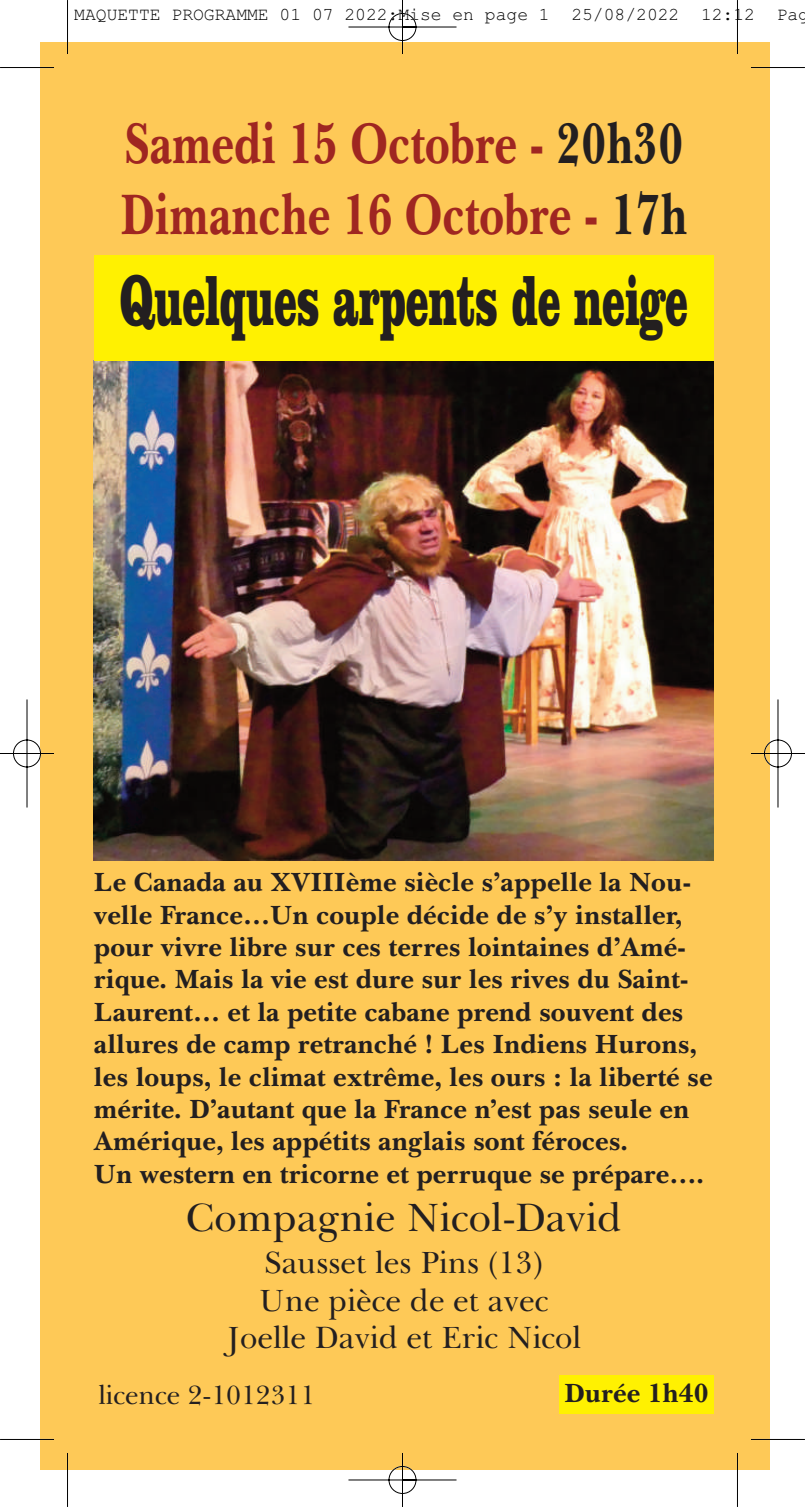
<style>
.page{position:relative;width:805px;height:1507px;background:#fff}
.page>*{position:absolute;margin:0;border:0;box-sizing:border-box;transform-origin:0 0}
.t1{font:900 72.9px "Clarendon BT";color:#231f20;scale:.56 1}
.t2{font:700 58.5px/70.2px "Baskerville BT";color:#9f2621;scale:.77 1}
.t3{font:40.5px "Baskerville BT";color:#231f20}
.t4{font:31.5px/37.8px "Baskerville BT";color:#231f20;text-align:center}
.t5{font:700 27px/32.4px "Baskerville BT";color:#231f20}
.t6{font:27px "Baskerville BT";color:#231f20}
.t7{font:18px "Courier New";color:#000}
.s1{color:#231f20}
</style>
<div class="page">
<img style="left:0;top:0;width:805px;height:1506px">
<p class="t7" style="left:74px;top:4px;width:736px">MAQUETTE PROGRAMME 01 07 2022:Mise en page 1 25/08/2022 12:12 Pag</p>
<h2 class="t2" style="left:120px;top:108px;width:738px">Samedi 15 Octobre - <span class="s1">20h30<br></span>Dimanche 16 Octobre - <span class="s1">17h</span></h2>
<h1 class="t1" style="left:119px;top:257px;width:1016px">Quelques arpents de neige</h1>
<p class="t5" style="left:94px;top:865px;width:620px">Le Canada au XVIIIème siècle s’appelle la Nou&shy;velle France…Un couple décide de s’y installer, pour vivre libre sur ces terres lointaines d’Amé&shy;rique. Mais la vie est dure sur les rives du Saint-Laurent… et la petite cabane prend souvent des allures de camp retranché ! Les Indiens Hurons, les loups, le climat extrême, les ours : la liberté se mérite. D’autant que la France n’est pas seule en Amérique, les appétits anglais sont féroces.<br>Un western en tricorne et perruque se prépare….</p>
<h3 class="t3" style="left:186px;top:1193px;width:437px">Compagnie Nicol-David</h3>
<p class="t4" style="left:226px;top:1242px;width:356px">Sausset les Pins (13)<br>Une pièce de et avec<br>Joelle David et Eric Nicol</p>
<p class="t6" style="left:98px;top:1379px;width:218px">licence 2-1012311</p>
<p class="t5" style="left:564px;top:1375px;width:146px">Durée 1h40</p>
</div>
